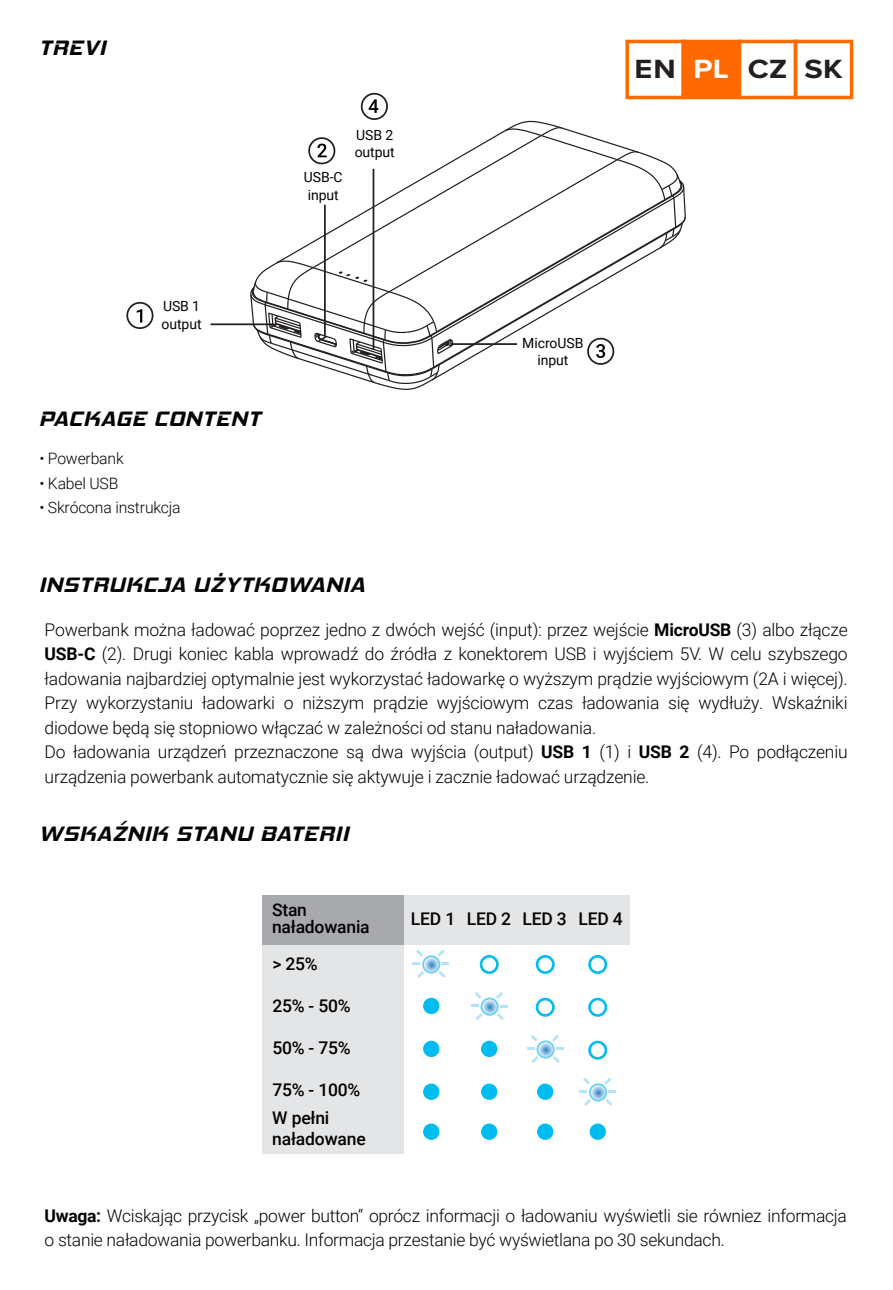
<style>
.page{position:relative;width:893px;height:1290px;background:#fff}
.page>*{position:absolute;margin:0;border:0;box-sizing:border-box;transform-origin:0 0}
.t1{font:700 27.3px "Proxima Nova";letter-spacing:.01em;color:#231f20;scale:1.12 1}
.t2{font:italic 700 21px "Hemi Head Rg";letter-spacing:.03em;color:#040503;scale:1.12 1}
.t3{font:300 17.5px/24.5px "Roboto";letter-spacing:-.01em;color:#030303}
.t4{font:500 17.5px/17.5px "Roboto";letter-spacing:-.01em;color:#030303}
.t5{font:300 15.75px "Roboto";letter-spacing:-.01em;color:#030303}
.t6{font:14px/17.5px "Roboto";letter-spacing:-.005em;color:#030303}
.s1{color:#fff}
.s2{font-weight:700}
</style>
<div class="page">
<div style="left:404px;top:895px;width:226px;height:49px;background:#e4e5e7"></div>
<div style="left:262px;top:944px;width:142px;height:209px;background:#e4e5e7"></div>
<div style="left:262px;top:895px;width:142px;height:49px;background:#a8a9ad"></div>
<svg style="left:423px;top:956px;width:16px;height:16px"></svg>
<div style="left:422px;top:955px;width:18px;height:18px;border:2px solid #67cef5;border-radius:50%"></div>
<svg style="left:442px;top:962px;width:7px;height:3px"></svg>
<svg style="left:438px;top:950px;width:7px;height:6px"></svg>
<svg style="left:439px;top:971px;width:6px;height:7px"></svg>
<svg style="left:413px;top:962px;width:7px;height:3px"></svg>
<svg style="left:417px;top:971px;width:7px;height:7px"></svg>
<svg style="left:416px;top:950px;width:7px;height:6px"></svg>
<svg style="left:481px;top:998px;width:17px;height:17px"></svg>
<div style="left:481px;top:997px;width:18px;height:19px;border:2px solid #67cef5;border-radius:50%"></div>
<svg style="left:500px;top:1005px;width:7px;height:2px"></svg>
<svg style="left:496px;top:992px;width:7px;height:7px"></svg>
<svg style="left:497px;top:1013px;width:7px;height:7px"></svg>
<svg style="left:476px;top:1013px;width:6px;height:7px"></svg>
<svg style="left:471px;top:992px;width:10px;height:15px"></svg>
<svg style="left:537px;top:1041px;width:17px;height:17px"></svg>
<div style="left:537px;top:1040px;width:18px;height:18px;border:2px solid #67cef5;border-radius:50%"></div>
<svg style="left:556px;top:1047px;width:7px;height:3px"></svg>
<svg style="left:552px;top:1035px;width:7px;height:6px"></svg>
<svg style="left:553px;top:1056px;width:7px;height:7px"></svg>
<svg style="left:527px;top:1047px;width:7px;height:3px"></svg>
<svg style="left:532px;top:1056px;width:6px;height:7px"></svg>
<svg style="left:531px;top:1035px;width:6px;height:6px"></svg>
<svg style="left:590px;top:1084px;width:16px;height:16px"></svg>
<div style="left:589px;top:1083px;width:18px;height:18px;border:2px solid #67cef5;border-radius:50%"></div>
<svg style="left:609px;top:1090px;width:7px;height:3px"></svg>
<svg style="left:604px;top:1078px;width:7px;height:6px"></svg>
<svg style="left:605px;top:1099px;width:7px;height:7px"></svg>
<svg style="left:580px;top:1090px;width:7px;height:3px"></svg>
<svg style="left:584px;top:1099px;width:7px;height:7px"></svg>
<svg style="left:583px;top:1078px;width:7px;height:6px"></svg>
<div style="left:480px;top:955px;width:19px;height:19px;border:3px solid #00bcf1;border-radius:50%"></div>
<div style="left:423px;top:998px;width:16px;height:16px;background:#00bcf1;border-radius:50%"></div>
<div style="left:423px;top:1041px;width:16px;height:16px;background:#00bcf1;border-radius:50%"></div>
<div style="left:423px;top:1083px;width:16px;height:17px;background:#00bcf1;border-radius:50%"></div>
<div style="left:423px;top:1123px;width:16px;height:17px;background:#00bcf1;border-radius:50%"></div>
<div style="left:481px;top:1041px;width:16px;height:16px;background:#00bcf1;border-radius:50%"></div>
<div style="left:481px;top:1083px;width:16px;height:17px;background:#00bcf1;border-radius:50%"></div>
<div style="left:481px;top:1123px;width:16px;height:17px;background:#00bcf1;border-radius:50%"></div>
<div style="left:537px;top:1083px;width:16px;height:17px;background:#00bcf1;border-radius:50%"></div>
<div style="left:537px;top:1123px;width:16px;height:17px;background:#00bcf1;border-radius:50%"></div>
<div style="left:590px;top:1123px;width:16px;height:17px;background:#00bcf1;border-radius:50%"></div>
<div style="left:536px;top:955px;width:19px;height:19px;border:3px solid #00bcf1;border-radius:50%"></div>
<div style="left:588px;top:955px;width:19px;height:19px;border:3px solid #00bcf1;border-radius:50%"></div>
<div style="left:536px;top:998px;width:19px;height:19px;border:3px solid #00bcf1;border-radius:50%"></div>
<div style="left:588px;top:998px;width:19px;height:19px;border:3px solid #00bcf1;border-radius:50%"></div>
<div style="left:588px;top:1041px;width:19px;height:19px;border:3px solid #00bcf1;border-radius:50%"></div>
<svg style="left:126px;top:301px;width:28px;height:28px"></svg>
<hr style="left:211px;top:323px;width:63px;height:2px;background:#231f20">
<svg style="left:249px;top:40px;width:604px;height:350px"></svg>
<p class="t2" style="left:39px;top:35px;width:61px">TREVI</p>
<p class="t6" style="left:162px;top:297px;width:42px">USB 1 output</p>
<p class="t2" style="left:39px;top:406px;width:199px">PACKAGE CONTENT</p>
<p class="t5" style="left:39px;top:447px;width:86px">• Powerbank</p>
<p class="t5" style="left:39px;top:472px;width:81px">• Kabel USB</p>
<p class="t5" style="left:39px;top:496px;width:143px">• Skrócona instrukcja</p>
<p class="t6" style="left:304px;top:168px;width:40px">USB-C input</p>
<p class="t6" style="left:355px;top:126px;width:42px">USB 2 output</p>
<p class="t2" style="left:39px;top:572px;width:293px">INSTRUKCJA UŻYTKOWANIA</p>
<h1 class="t1" style="left:635px;top:48px;width:187px">EN <span class="s1">PL</span> CZ SK</h1>
<p class="t6" style="left:522px;top:333px;width:63px;text-align:center">MicroUSB input</p>
<p class="t3" style="left:45px;top:616px;width:805px">Powerbank można ładować poprzez jedno z dwóch wejść (input): przez wejście <span class="s2">MicroUSB</span> (3) albo złącze <span class="s2">USB-C</span> (2). Drugi koniec kabla wprowadź do źródła z konektorem USB i wyjściem 5V. W celu szybszego ładowania najbardziej optymalnie jest wykorzystać ładowarkę o wyższym prądzie wyjściowym (2A i więcej).<br>Przy wykorzystaniu ładowarki o niższym prądzie wyjściowym czas ładowania się wydłuży. Wskaźniki diodowe będą się stopniowo włączać w zależności od stanu naładowania.<br>Do ładowania urządzeń przeznaczone są dwa wyjścia (output) <span class="s2">USB 1</span> (1) i <span class="s2">USB 2</span> (4). Po podłączeniu urządzenia powerbank automatycznie się aktywuje i zacznie ładować urządzenie.</p>
<p class="t2" style="left:39px;top:821px;width:278px">WSKAŹNIK STANU BATERII</p>
<p class="t4" style="left:272px;top:900px;width:99px">Stan naładowania</p>
<p class="t4" style="left:272px;top:954px;width:47px">&gt; 25%</p>
<p class="t4" style="left:272px;top:996px;width:80px">25% - 50%</p>
<p class="t4" style="left:272px;top:1038px;width:80px">50% - 75%</p>
<p class="t4" style="left:272px;top:1080px;width:90px">75% - 100%</p>
<p class="t4" style="left:272px;top:1106px;width:95px;line-height:21px">W pełni naładowane</p>
<p class="t4" style="left:411px;top:909px;width:213px">LED 1 LED 2 LED 3 LED 4</p>
<p class="t3" style="left:45px;top:1202px;width:804px"><span class="s2">Uwaga:</span> Wciskając przycisk „power button“ oprócz informacji o ładowaniu wyświetli sie równiez informacja o stanie naładowania powerbanku. Informacja przestanie być wyświetlana po 30 sekundach.</p>
</div>
